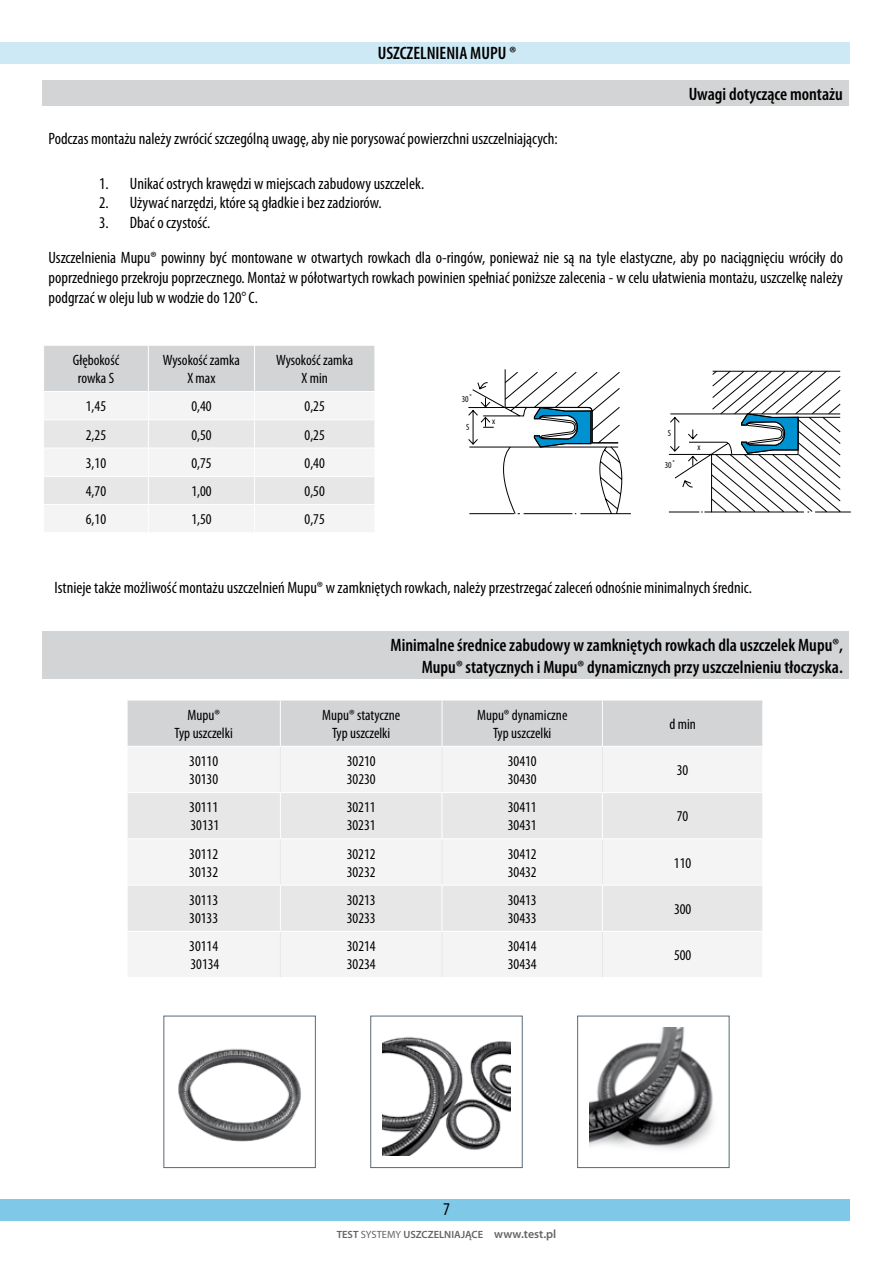
<style>
.page{position:relative;width:893px;height:1263px;background:#fff}
.page>*{position:absolute;margin:0;border:0;box-sizing:border-box;transform-origin:0 0}
.t1{font:600 condensed 18px/21.6px "Myriad Pro";color:#000;text-align:right}
.t2{font:condensed 18px "Myriad Pro";color:#000}
.t3{font:condensed 16.5px/19.8px "Myriad Pro";color:#000;text-align:justify}
.t4{font:condensed 15px/18px "Myriad Pro";color:#000}
.t5{font:600 10.5px "Myriad Pro";color:#646567}
.t6{font:condensed 9px "Myriad Pro";color:#000}
.s1{font-weight:400}
.s2{font-size:12px}
</style>
<div class="page">
<div style="left:0;top:1199px;width:850px;height:21px;background:#80c8e7"></div>
<div style="left:0;top:43px;width:850px;height:21px;background:#cde9f5"></div>
<svg style="left:44px;top:346px;width:331px;height:186px"></svg>
<svg style="left:128px;top:701px;width:634px;height:91px"></svg>
<div style="left:128px;top:793px;width:634px;height:45px;background:#e7e7e8"></div>
<svg style="left:128px;top:839px;width:634px;height:138px;fill:#f4f4f5"></svg>
<hr style="left:280px;top:747px;width:1px;height:45px;background:#e7e7e8">
<hr style="left:442px;top:747px;width:1px;height:45px;background:#e7e7e8">
<hr style="left:280px;top:839px;width:1px;height:46px;background:#e7e7e8">
<hr style="left:442px;top:839px;width:1px;height:46px;background:#e7e7e8">
<hr style="left:280px;top:932px;width:1px;height:45px;background:#e7e7e8">
<hr style="left:442px;top:932px;width:1px;height:45px;background:#e7e7e8">
<hr style="left:602px;top:747px;width:1px;height:45px;background:#e7e7e8">
<hr style="left:602px;top:839px;width:1px;height:46px;background:#e7e7e8">
<hr style="left:602px;top:932px;width:1px;height:45px;background:#e7e7e8">
<hr style="left:280px;top:700px;width:1px;height:46px;background:#fff">
<hr style="left:442px;top:700px;width:1px;height:46px;background:#fff">
<hr style="left:602px;top:700px;width:1px;height:46px;background:#fff">
<hr style="left:280px;top:793px;width:1px;height:45px;background:#fff">
<hr style="left:442px;top:793px;width:1px;height:45px;background:#fff">
<hr style="left:602px;top:793px;width:1px;height:45px;background:#fff">
<hr style="left:280px;top:885px;width:1px;height:46px;background:#fff">
<hr style="left:442px;top:885px;width:1px;height:46px;background:#fff">
<hr style="left:602px;top:885px;width:1px;height:46px;background:#fff">
<hr style="left:127px;top:746px;width:153px;height:1px;background:#fff">
<hr style="left:280px;top:746px;width:162px;height:1px;background:#fff">
<hr style="left:442px;top:746px;width:160px;height:1px;background:#fff">
<hr style="left:602px;top:746px;width:161px;height:1px;background:#fff">
<hr style="left:127px;top:885px;width:153px;height:1px;background:#fff">
<hr style="left:280px;top:885px;width:162px;height:1px;background:#fff">
<hr style="left:442px;top:885px;width:160px;height:1px;background:#fff">
<hr style="left:602px;top:885px;width:161px;height:1px;background:#fff">
<hr style="left:127px;top:931px;width:153px;height:1px;background:#fff">
<hr style="left:280px;top:931px;width:162px;height:1px;background:#fff">
<hr style="left:442px;top:931px;width:160px;height:1px;background:#fff">
<hr style="left:602px;top:931px;width:161px;height:1px;background:#fff">
<svg style="left:468px;top:369px;width:163px;height:145px"></svg>
<svg style="left:669px;top:370px;width:182px;height:143px"></svg>
<div style="left:577px;top:1016px;width:152px;height:152px;border:1px solid #576a77"></div>
<img style="left:589px;top:1028px;width:124px;height:122px">
<img style="left:383px;top:1036px;width:127px;height:120px">
<img style="left:178px;top:1048px;width:123px;height:94px">
<div style="left:43px;top:81px;width:806px;height:25px;background:#d3d4d5"></div>
<div style="left:43px;top:632px;width:806px;height:47px;background:#d3d4d5"></div>
<p class="t1" style="left:378px;top:43px;width:140px">USZCZELNIENIA MUPU ®</p>
<p class="t1" style="left:689px;top:84px;width:156px">Uwagi dotyczące montażu</p>
<p class="t3" style="left:49px;top:129px;width:511px">Podczas montażu należy zwrócić szczególną uwagę, aby nie porysować powierzchni uszczelniających:</p>
<p class="t3" style="left:99px;top:173px;width:11px">1.<br>2.<br>3.</p>
<p class="t3" style="left:130px;top:173px;width:296px;text-align:left">Unikać ostrych krawędzi w miejscach zabudowy uszczelek.<br>Używać narzędzi, które są gładkie i bez zadziorów.<br>Dbać o czystość.</p>
<p class="t3" style="left:49px;top:247px;width:796px">Uszczelnienia Mupu® powinny być montowane w otwartych rowkach dla o-ringów, ponieważ nie są na tyle elastyczne, aby po naciągnięciu wróciły do poprzedniego przekroju poprzecznego. Montaż w półotwartych rowkach powinien spełniać poniższe zalecenia - w celu ułatwienia montażu, uszczelkę należy podgrzać w oleju lub w wodzie do 120° C.</p>
<p class="t4" style="left:73px;top:351px;width:48px;text-align:center">Głębokość rowka S</p>
<p class="t4" style="left:163px;top:351px;width:79px;text-align:center">Wysokość zamka<br>X max</p>
<p class="t4" style="left:276px;top:351px;width:79px;text-align:center">Wysokość zamka<br>X min</p>
<p class="t4" style="left:86px;top:397px;width:22px">1,45</p>
<p class="t4" style="left:191px;top:397px;width:22px">0,40</p>
<p class="t4" style="left:305px;top:397px;width:22px">0,25</p>
<p class="t4" style="left:86px;top:425px;width:22px">2,25</p>
<p class="t4" style="left:191px;top:425px;width:22px">0,50</p>
<p class="t4" style="left:305px;top:425px;width:22px">0,25</p>
<p class="t4" style="left:86px;top:454px;width:22px">3,10</p>
<p class="t4" style="left:191px;top:454px;width:22px">0,75</p>
<p class="t4" style="left:305px;top:454px;width:22px">0,40</p>
<p class="t4" style="left:86px;top:482px;width:22px">4,70</p>
<p class="t4" style="left:191px;top:482px;width:22px">1,00</p>
<p class="t4" style="left:305px;top:482px;width:22px">0,50</p>
<p class="t4" style="left:86px;top:510px;width:22px">6,10</p>
<p class="t4" style="left:191px;top:510px;width:22px">1,50</p>
<p class="t4" style="left:305px;top:510px;width:22px">0,75</p>
<p class="t6" style="left:462px;top:394px;width:12px">30˚</p>
<p class="t6" style="left:466px;top:421px;width:5px">S</p>
<p class="t6" style="left:492px;top:416px;width:5px">x</p>
<p class="t6" style="left:668px;top:428px;width:5px">S</p>
<p class="t6" style="left:665px;top:459px;width:12px">30˚</p>
<p class="t6" style="left:697px;top:442px;width:5px">x</p>
<p class="t3" style="left:55px;top:577px;width:699px">Istnieje także możliwość montażu uszczelnień Mupu® w zamkniętych rowkach, należy przestrzegać zaleceń odnośnie minimalnych średnic.</p>
<p class="t1" style="left:390px;top:635px;width:454px">Minimalne średnice zabudowy w zamkniętych rowkach dla uszczelek Mupu®,<br>Mupu® statycznych i Mupu® dynamicznych przy uszczelnieniu tłoczyska.</p>
<p class="t4" style="left:175px;top:706px;width:60px;text-align:center">Mupu®<br>Typ uszczelki</p>
<p class="t4" style="left:322px;top:706px;width:80px;text-align:center">Mupu® statyczne<br>Typ uszczelki</p>
<p class="t4" style="left:477px;top:706px;width:92px;text-align:center">Mupu® dynamiczne<br>Typ uszczelki</p>
<p class="t4" style="left:669px;top:715px;width:28px">d min</p>
<p class="t4" style="left:189px;top:752px;width:30px">30110<br>30130</p>
<p class="t4" style="left:347px;top:752px;width:30px">30210<br>30230</p>
<p class="t4" style="left:508px;top:752px;width:30px">30410<br>30430</p>
<p class="t4" style="left:677px;top:761px;width:13px">30</p>
<p class="t4" style="left:189px;top:798px;width:32px">30111<br>30131</p>
<p class="t4" style="left:347px;top:798px;width:30px">30211<br>30231</p>
<p class="t4" style="left:508px;top:798px;width:30px">30411<br>30431</p>
<p class="t4" style="left:677px;top:807px;width:13px">70</p>
<p class="t4" style="left:189px;top:844px;width:30px">30112<br>30132</p>
<p class="t4" style="left:347px;top:844px;width:30px">30212<br>30232</p>
<p class="t4" style="left:508px;top:844px;width:30px">30412<br>30432</p>
<p class="t4" style="left:674px;top:853px;width:19px">110</p>
<p class="t4" style="left:189px;top:891px;width:30px">30113<br>30133</p>
<p class="t4" style="left:347px;top:891px;width:30px">30213<br>30233</p>
<p class="t4" style="left:508px;top:891px;width:30px">30413<br>30433</p>
<p class="t4" style="left:674px;top:900px;width:19px">300</p>
<p class="t4" style="left:189px;top:937px;width:32px">30114<br>30134</p>
<p class="t4" style="left:347px;top:937px;width:30px">30214<br>30234</p>
<p class="t4" style="left:508px;top:937px;width:30px">30414<br>30434</p>
<p class="t4" style="left:674px;top:946px;width:19px">500</p>
<p class="t2" style="left:443px;top:1198px;width:8px">7</p>
<p class="t5" style="left:337px;top:1228px;width:221px">TEST <span class="s1">SYSTEMY</span> USZCZELNIAJĄCE <span class="s2">www.test.pl</span></p>
</div>
